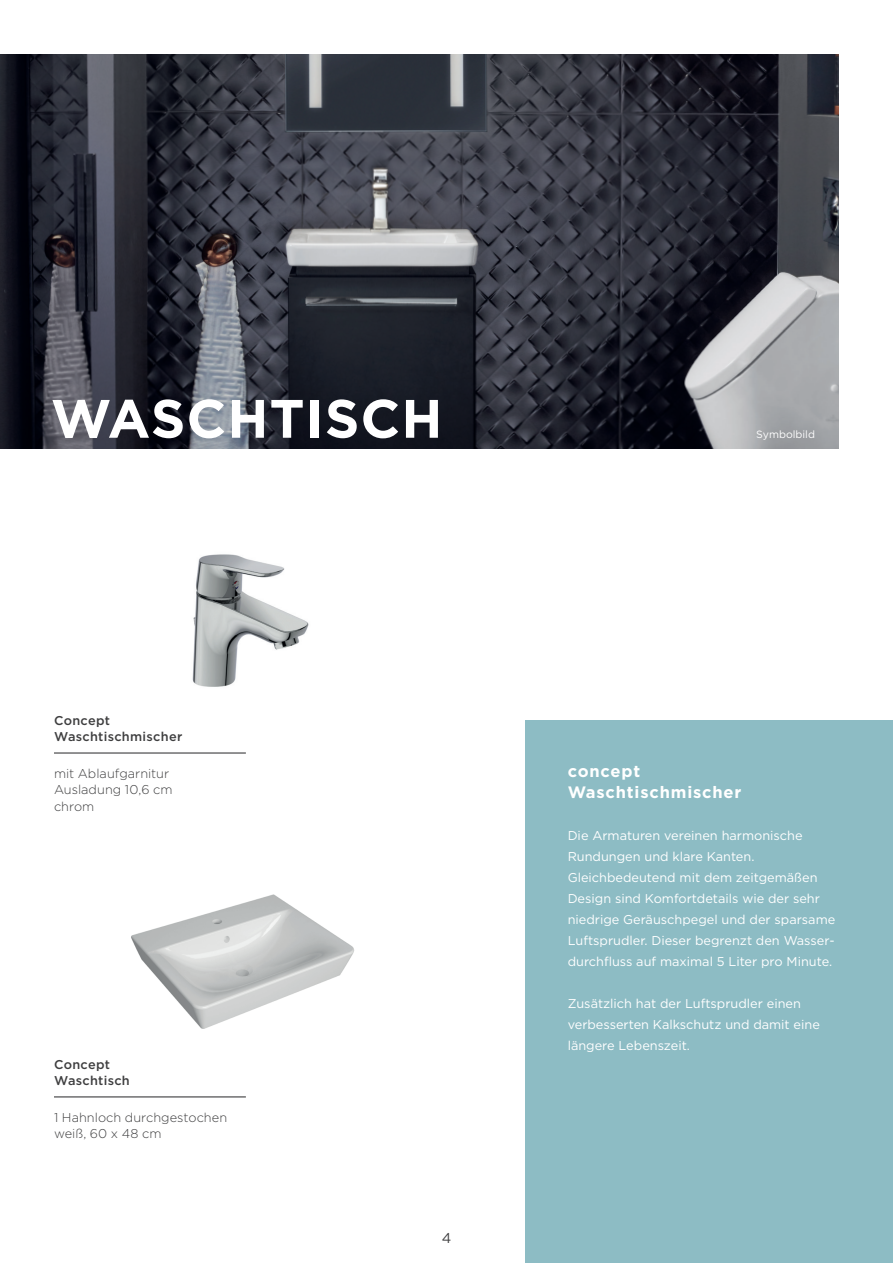
<style>
.page{position:relative;width:893px;height:1263px;background:#fff}
.page>*{position:absolute;margin:0;border:0;box-sizing:border-box;transform-origin:0 0}
.t1{font:700 54px "Gotham";letter-spacing:.02em;color:#fff}
.t2{font:700 16.5px/21px "Gotham";letter-spacing:.05em;color:#fff}
.t3{font:14.25px "Gotham";color:#3e3e3f}
.t4{font:12.75px/21px "Gotham";color:#fff}
.t5{font:300 12.75px/16.5px "Gotham";letter-spacing:.005em;color:#3e3e3f}
.t6{font:500 12.75px/16.5px "Gotham";letter-spacing:.02em;color:#3e3e3f}
.t7{font:10.5px "Gotham";color:#fff}
</style>
<div class="page">
<img style="left:0;top:54px;width:839px;height:395px">
<hr style="left:54px;top:1096px;width:192px;height:1px;background:#3e3e3f">
<img style="left:131px;top:894px;width:223px;height:135px">
<hr style="left:54px;top:752px;width:192px;height:1px;background:#3e3e3f">
<img style="left:192px;top:554px;width:117px;height:133px">
<div style="left:525px;top:721px;width:368px;height:542px;background:#8dbcc4"></div>
<h1 class="t1" style="left:51px;top:383px;width:393px">WASCHTISCH</h1>
<p class="t7" style="left:756px;top:428px;width:60px">Symbolbild</p>
<p class="t6" style="left:54px;top:712px;width:130px">Concept<br>Waschtischmischer</p>
<p class="t5" style="left:54px;top:765px;width:120px">mit Ablaufgarnitur<br>Ausladung 10,6 cm chrom</p>
<p class="t2" style="left:568px;top:760px;width:175px">concept<br>Waschtischmischer</p>
<p class="t4" style="left:568px;top:824px;width:269px">Die Armaturen vereinen harmonische Rundungen und klare Kanten.<br>Gleichbedeutend mit dem zeitgemäßen Design sind Komfortdetails wie der sehr niedrige Geräuschpegel und der sparsame Luftsprudler. Dieser begrenzt den Wasser&shy;durchfluss auf maximal 5 Liter pro Minute.</p>
<p class="t4" style="left:568px;top:992px;width:254px">Zusätzlich hat der Luftsprudler einen verbesserten Kalkschutz und damit eine längere Lebenszeit.</p>
<p class="t6" style="left:54px;top:1056px;width:77px">Concept<br>Waschtisch</p>
<p class="t5" style="left:54px;top:1108px;width:175px">1 Hahnloch durchgestochen weiß, 60 x 48 cm</p>
<p class="t3" style="left:442px;top:1229px;width:11px">4</p>
</div>
